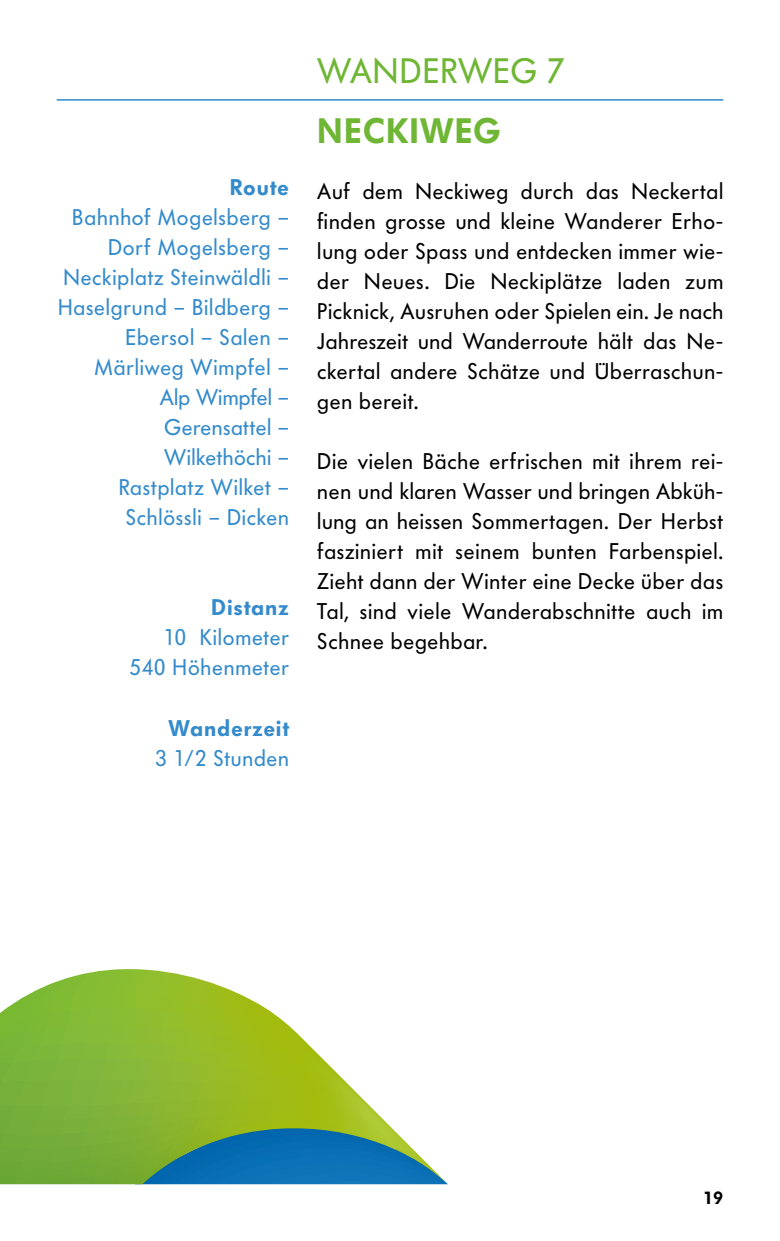
<style>
.page{position:relative;width:780px;height:1241px;background:#fff}
.page>*{position:absolute;margin:0;border:0;box-sizing:border-box;transform-origin:0 0}
.t1{font:35px "Futura BQ";letter-spacing:.025em;color:#6fb634}
.t2{font:600 35px "Futura BQ";letter-spacing:.03em;color:#6fb634}
.t3{font:22.5px/30px "Futura BQ";letter-spacing:.035em;color:#000;text-align:justify}
.t4{font:22.5px/30px "Futura BQ";letter-spacing:.035em;color:#348bcb;text-align:right}
.t5{font:600 22.5px "Futura BQ";letter-spacing:.035em;color:#348bcb}
.t6{font:600 17.5px "Futura BQ";color:#000}
</style>
<div class="page">
<svg style="left:0;top:969px;width:447px;height:214px"></svg>
<hr style="left:57px;top:99px;width:666px;height:1px;background:#0073bc">
<p class="t5" style="left:230px;top:174px;width:60px">Route</p>
<p class="t4" style="left:58px;top:203px;width:232px">Bahnhof Mogelsberg –<br>Dorf Mogelsberg –<br>Neckiplatz Steinwäldli –<br>Haselgrund – Bildberg –<br>Ebersol – Salen –<br>Märliweg Wimpfel –<br>Alp Wimpfel –<br>Gerensattel –<br>Wilkethöchi –<br>Rastplatz Wilket –<br>Schlössli – Dicken</p>
<p class="t5" style="left:211px;top:594px;width:79px">Distanz</p>
<p class="t4" style="left:130px;top:622px;width:160px">10 Kilometer<br>540 Höhenmeter</p>
<p class="t5" style="left:168px;top:714px;width:122px">Wanderzeit</p>
<p class="t4" style="left:156px;top:742px;width:135px">3 1/2 Stunden</p>
<h1 class="t1" style="left:317px;top:50px;width:249px">WANDERWEG 7</h1>
<h1 class="t2" style="left:317px;top:110px;width:185px">NECKIWEG</h1>
<p class="t3" style="left:317px;top:176px;width:407px">Auf dem Neckiweg durch das Neckertal finden grosse und kleine Wanderer Erho&shy;lung oder Spass und entdecken immer wie&shy;der Neues. Die Neckiplätze laden zum Picknick, Ausruhen oder Spielen ein. Je nach Jahreszeit und Wanderroute hält das Ne&shy;ckertal andere Schätze und Überraschun&shy;gen bereit.</p>
<p class="t3" style="left:317px;top:446px;width:407px">Die vielen Bäche erfrischen mit ihrem rei&shy;nen und klaren Wasser und bringen Abküh&shy;lung an heissen Sommertagen. Der Herbst fasziniert mit seinem bunten Farbenspiel.<br>Zieht dann der Winter eine Decke über das Tal, sind viele Wanderabschnitte auch im Schnee begehbar.</p>
<p class="t6" style="left:703px;top:1187px;width:21px">19</p>
</div>
